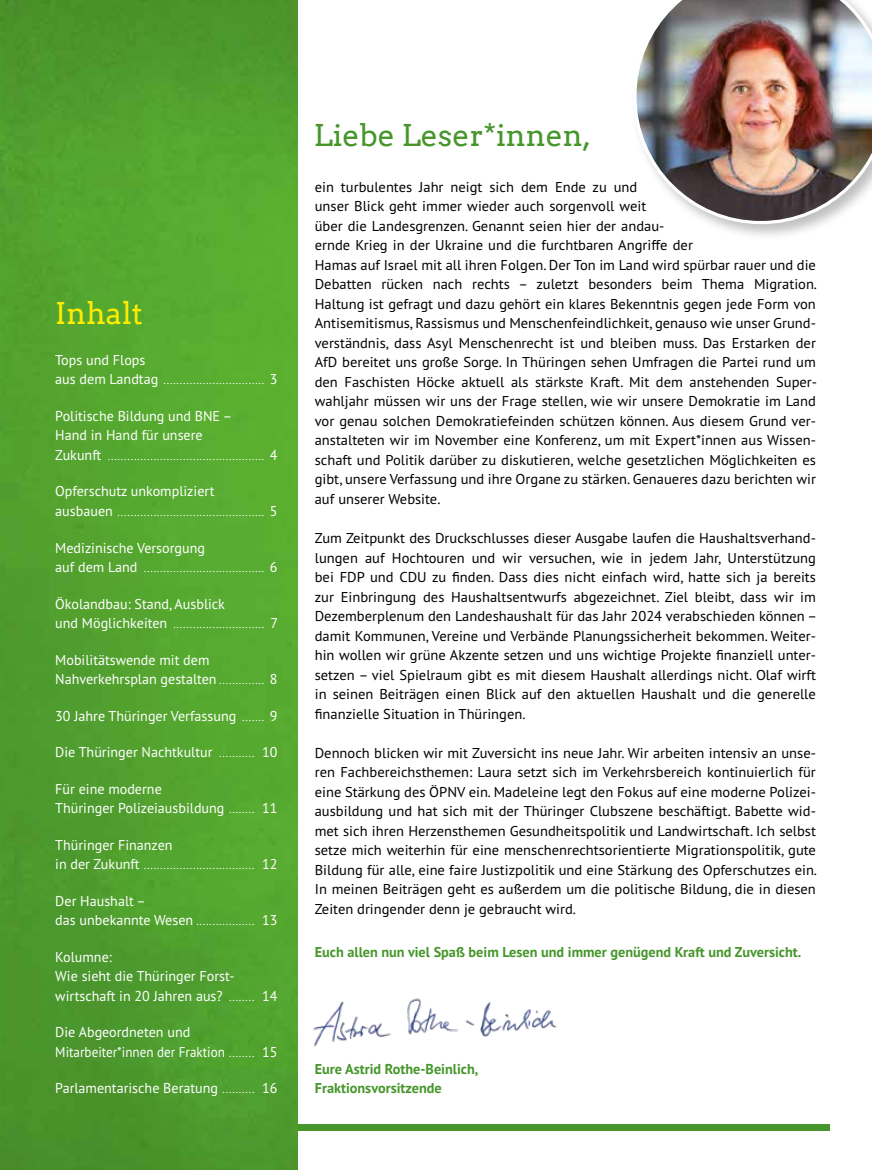
<style>
.page{position:relative;width:872px;height:1170px;background:#fff}
.page>*{position:absolute;margin:0;border:0;box-sizing:border-box;transform-origin:0 0}
.t1{font:30px "Arvo";color:#46962b}
.t2{font:30px "Arvo";color:#ffed00}
.t3{font:14.25px/19.5px "PT Sans Pro";color:#000;text-align:justify}
.t4{font:14.25px/19.5px "PT Sans Pro";color:#fff}
.t5{font:700 14.25px/19.5px "PT Sans Pro";color:#46962b}
.t6{font:300 12px "PT Sans Pro";color:#fff}
.s1{font-weight:400;font-size:14.25px}
.s2{font-weight:300;font-size:12px}
</style>
<div class="page">
<div style="left:49px;top:1124px;width:780px;height:6px;background:#46962b"></div>
<img style="left:0;top:0;width:298px;height:1169px">
<img style="left:313px;top:998px;width:243px;height:49px">
<div style="left:630px;top:0;width:242px;height:241px;background:#000;opacity:.25"></div>
<img style="left:633px;top:0;width:239px;height:224px">
<h1 class="t2" style="left:55px;top:295px;width:89px">Inhalt</h1>
<p class="t4" style="left:55px;top:350px;width:92px">Tops und Flops</p>
<p class="t6" style="left:55px;top:372px;width:224px"><span class="s1">aus dem Landtag</span> ............................... <span class="s1">3</span></p>
<p class="t4" style="left:55px;top:406px;width:178px">Politische Bildung und BNE –<br>Hand in Hand für unsere</p>
<p class="t6" style="left:55px;top:448px;width:224px"><span class="s1">Zukunft</span> ................................................ <span class="s1">4</span></p>
<p class="t4" style="left:55px;top:481px;width:161px">Opferschutz unkompliziert</p>
<p class="t6" style="left:55px;top:504px;width:224px"><span class="s1">ausbauen</span> ............................................. <span class="s1">5</span></p>
<p class="t4" style="left:55px;top:537px;width:151px">Medizinische Versorgung</p>
<p class="t6" style="left:55px;top:560px;width:224px"><span class="s1">auf dem Land</span> ..................................... <span class="s1">6</span></p>
<p class="t4" style="left:55px;top:593px;width:171px">Ökolandbau: Stand, Ausblick</p>
<p class="t6" style="left:55px;top:616px;width:224px"><span class="s1">und Möglichkeiten</span> ............................ <span class="s1">7</span></p>
<p class="t4" style="left:55px;top:649px;width:224px">Mobilitätswende mit dem<br>Nahverkehrsplan gestalten <span class="s2">..............</span> 8</p>
<p class="t4" style="left:55px;top:705px;width:223px">30 Jahre Thüringer Verfassung <span class="s2">.......</span> 9</p>
<p class="t4" style="left:55px;top:742px;width:223px">Die Thüringer Nachtkultur <span class="s2">...........</span> 10</p>
<p class="t4" style="left:55px;top:778px;width:224px">Für eine moderne<br>Thüringer Polizeiausbildung <span class="s2">........</span> 11</p>
<p class="t4" style="left:55px;top:834px;width:119px">Thüringer Finanzen</p>
<p class="t6" style="left:55px;top:857px;width:224px"><span class="s1">in der Zukunft</span> .................................. <span class="s1">12</span></p>
<p class="t4" style="left:55px;top:890px;width:224px">Der Haushalt –<br>das unbekannte Wesen <span class="s2">..................</span> 13</p>
<p class="t4" style="left:55px;top:946px;width:224px">Kolumne:<br>Wie sieht die Thüringer Forst&shy;wirtschaft in 20 Jahren aus? <span class="s2">........</span> 14</p>
<p class="t4" style="left:55px;top:1022px;width:224px">Die Abgeordneten und<br>Mitarbeiter*innen der Fraktion <span class="s2">........</span> 15</p>
<p class="t4" style="left:55px;top:1078px;width:223px">Parlamentarische Beratung <span class="s2">..........</span> 16</p>
<h1 class="t1" style="left:314px;top:117px;width:279px">Liebe Leser*innen,</h1>
<p class="t3" style="left:315px;top:177px;width:504px;text-align:left">ein turbulentes Jahr neigt sich dem Ende zu und<br>unser Blick geht immer wieder auch sorgenvoll weit<br>über die Landesgrenzen. Genannt seien hier der andau-<br>ernde Krieg in der Ukraine und die furchtbaren Angriffe der<br>Hamas auf Israel mit all ihren Folgen. Der Ton im Land wird spürbar rauer und die Debatten rücken nach rechts – zuletzt besonders beim Thema Migration.<br>Haltung ist gefragt und dazu gehört ein klares Bekenntnis gegen jede Form von Antisemitismus, Rassismus und Menschenfeindlichkeit, genauso wie unser Grund&shy;verständnis, dass Asyl Menschenrecht ist und bleiben muss. Das Erstarken der AfD bereitet uns große Sorge. In Thüringen sehen Umfragen die Partei rund um den Faschisten Höcke aktuell als stärkste Kraft. Mit dem anstehenden Super&shy;wahljahr müssen wir uns der Frage stellen, wie wir unsere Demokratie im Land vor genau solchen Demokratiefeinden schützen können. Aus diesem Grund ver&shy;anstalteten wir im November eine Konferenz, um mit Expert*innen aus Wissen&shy;schaft und Politik darüber zu diskutieren, welche gesetzlichen Möglichkeiten es gibt, unsere Verfassung und ihre Organe zu stärken. Genaueres dazu berichten wir auf unserer Website.</p>
<p class="t3" style="left:315px;top:528px;width:504px">Zum Zeitpunkt des Druckschlusses dieser Ausgabe laufen die Haushaltsverhand&shy;lungen auf Hochtouren und wir versuchen, wie in jedem Jahr, Unterstützung bei FDP und CDU zu finden. Dass dies nicht einfach wird, hatte sich ja bereits zur Einbringung des Haushaltsentwurfs abgezeichnet. Ziel bleibt, dass wir im Dezemberplenum den Landeshaushalt für das Jahr 2024 verabschieden können – damit Kommunen, Vereine und Verbände Planungssicherheit bekommen. Weiter&shy;hin wollen wir grüne Akzente setzen und uns wichtige Projekte finanziell unter&shy;setzen – viel Spielraum gibt es mit diesem Haushalt allerdings nicht. Olaf wirft in seinen Beiträgen einen Blick auf den aktuellen Haushalt und die generelle finanzielle Situation in Thüringen.</p>
<p class="t3" style="left:315px;top:742px;width:504px">Dennoch blicken wir mit Zuversicht ins neue Jahr. Wir arbeiten intensiv an unse&shy;ren Fachbereichsthemen: Laura setzt sich im Verkehrsbereich kontinuierlich für eine Stärkung des ÖPNV ein. Madeleine legt den Fokus auf eine moderne Polizei&shy;ausbildung und hat sich mit der Thüringer Clubszene beschäftigt. Babette wid&shy;met sich ihren Herzensthemen Gesundheitspolitik und Landwirtschaft. Ich selbst setze mich weiterhin für eine menschenrechtsorientierte Migrationspolitik, gute Bildung für alle, eine faire Justizpolitik und eine Stärkung des Opferschutzes ein.<br>In meinen Beiträgen geht es außerdem um die politische Bildung, die in diesen Zeiten dringender denn je gebraucht wird.</p>
<p class="t5" style="left:315px;top:941px;width:488px">Euch allen nun viel Spaß beim Lesen und immer genügend Kraft und Zuversicht.</p>
<p class="t5" style="left:315px;top:1058px;width:165px">Eure Astrid Rothe-Beinlich,<br>Fraktionsvorsitzende</p>
</div>
